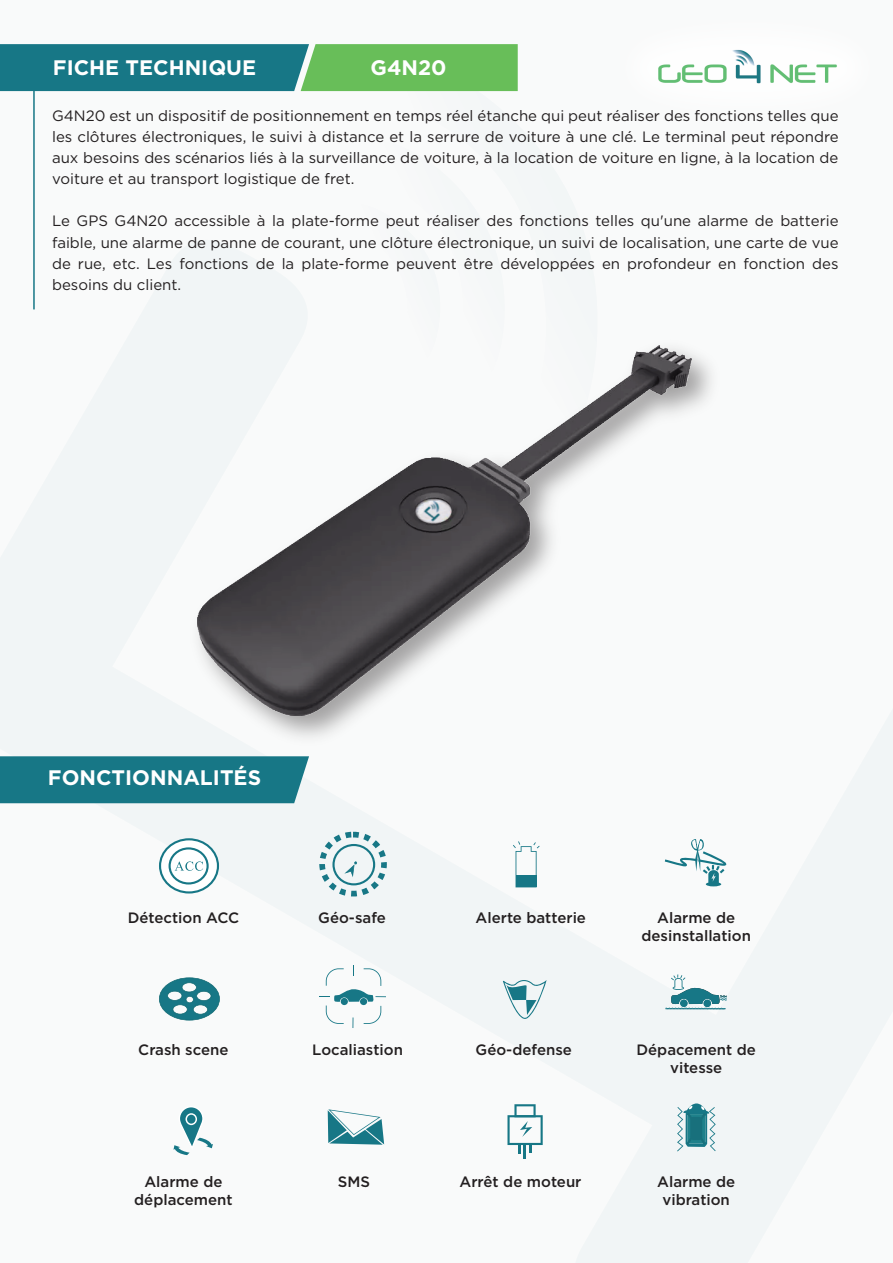
<style>
.page{position:relative;width:893px;height:1263px;background:#f9fafa}
.page>*{position:absolute;margin:0;border:0;box-sizing:border-box;transform-origin:0 0}
.t1{font:700 21px "Gotham";color:#fff}
.t2{font:15px/21px "Gotham";color:#231f20;text-align:justify}
.t3{font:500 15px/18px "Gotham";color:#231f20;text-align:center}
</style>
<div class="page">
<img style="left:658px;top:50px;width:179px;height:34px">
<svg style="left:0;top:44px;width:518px;height:47px;background:#3b9575"></svg>
<hr style="left:33px;top:86px;width:2px;height:223px;background:#177786">
<img style="left:197px;top:355px;width:514px;height:382px">
<img style="left:198px;top:345px;width:494px;height:371px">
<svg style="left:159px;top:838px;width:60px;height:55px"></svg>
<svg style="left:319px;top:832px;width:68px;height:64px"></svg>
<svg style="left:513px;top:841px;width:27px;height:46px"></svg>
<svg style="left:665px;top:839px;width:62px;height:47px"></svg>
<svg style="left:159px;top:977px;width:61px;height:43px"></svg>
<svg style="left:320px;top:965px;width:66px;height:63px"></svg>
<svg style="left:503px;top:980px;width:44px;height:39px"></svg>
<svg style="left:665px;top:974px;width:62px;height:35px"></svg>
<hr style="left:665px;top:1008px;width:60px;height:1px;background:#177786">
<svg style="left:173px;top:1107px;width:40px;height:48px"></svg>
<svg style="left:328px;top:1109px;width:56px;height:36px"></svg>
<hr style="left:523px;top:1145px;width:3px;height:14px;background:#177786">
<svg style="left:507px;top:1104px;width:36px;height:49px"></svg>
<svg style="left:677px;top:1103px;width:39px;height:48px"></svg>
<div style="left:0;top:756px;width:309px;height:47px;background:#177786"></div>
<h1 class="t1" style="left:53px;top:55px;width:205px">FICHE TECHNIQUE</h1>
<h1 class="t1" style="left:371px;top:55px;width:77px">G4N20</h1>
<p class="t2" style="left:52px;top:105px;width:788px">G4N20 est un dispositif de positionnement en temps réel étanche qui peut réaliser des fonctions telles que les clôtures électroniques, le suivi à distance et la serrure de voiture à une clé. Le terminal peut répondre aux besoins des scénarios liés à la surveillance de voiture, à la location de voiture en ligne, à la location de voiture et au transport logistique de fret.</p>
<p class="t2" style="left:52px;top:210px;width:788px">Le GPS G4N20 accessible à la plate-forme peut réaliser des fonctions telles qu'une alarme de batterie faible, une alarme de panne de courant, une clôture électronique, un suivi de localisation, une carte de vue de rue, etc. Les fonctions de la plate-forme peuvent être développées en profondeur en fonction des besoins du client.</p>
<h1 class="t1" style="left:48px;top:766px;width:215px">FONCTIONNALITÉS</h1>
<p class="t3" style="left:128px;top:908px;width:113px">Détection ACC</p>
<p class="t3" style="left:476px;top:908px;width:112px">Alerte batterie</p>
<p class="t3" style="left:641px;top:908px;width:111px">Alarme de desinstallation</p>
<p class="t3" style="left:318px;top:908px;width:69px">Géo-safe</p>
<p class="t3" style="left:138px;top:1040px;width:92px">Crash scene</p>
<p class="t3" style="left:312px;top:1040px;width:92px">Localiastion</p>
<p class="t3" style="left:476px;top:1040px;width:98px">Géo-defense</p>
<p class="t3" style="left:636px;top:1040px;width:121px">Dépacement de vitesse</p>
<p class="t3" style="left:144px;top:1173px;width:80px">Alarme de</p>
<p class="t3" style="left:338px;top:1173px;width:34px">SMS</p>
<p class="t3" style="left:460px;top:1173px;width:123px">Arrêt de moteur</p>
<p class="t3" style="left:134px;top:1191px;width:100px">déplacement</p>
<p class="t3" style="left:657px;top:1173px;width:80px">Alarme de vibration</p>
</div>
